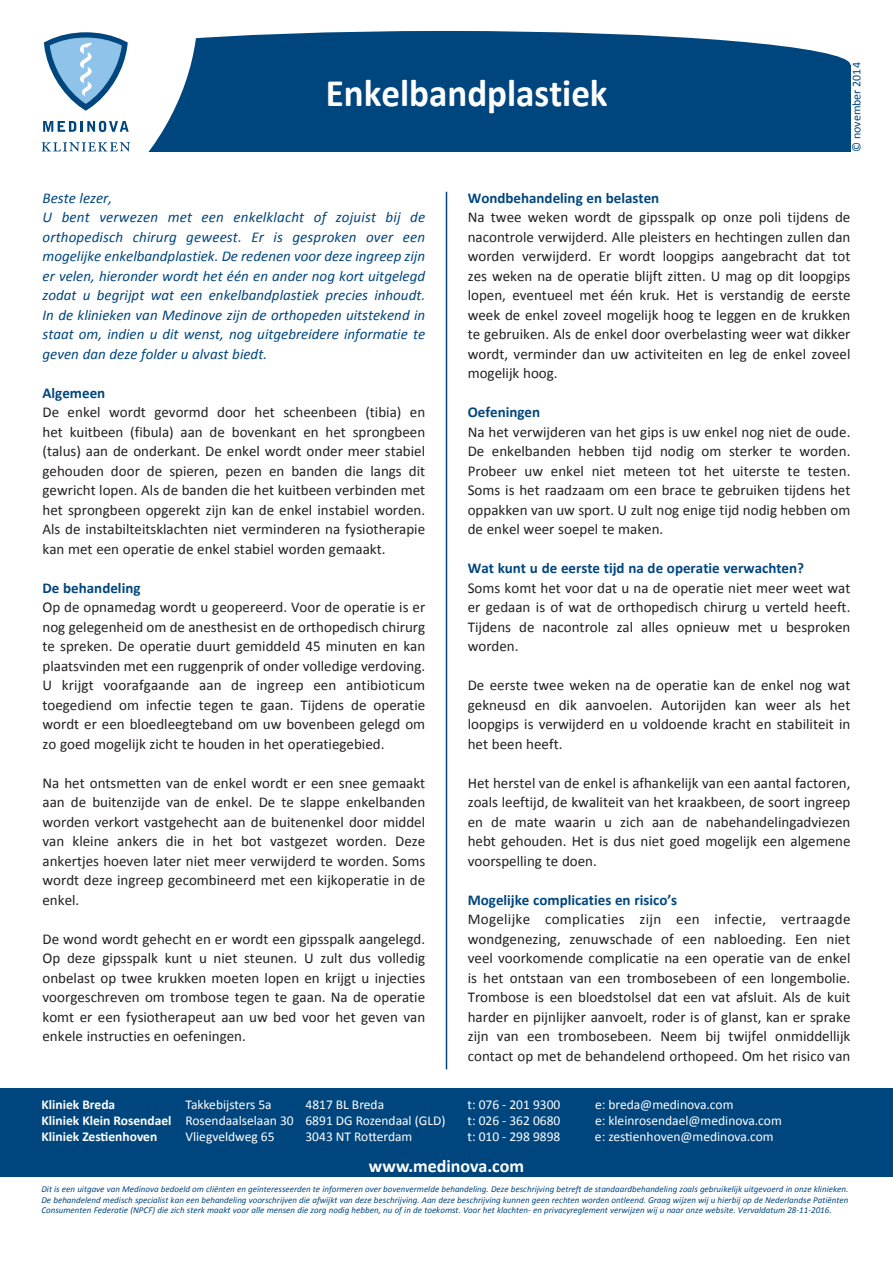
<style>
.page{position:relative;width:893px;height:1263px;background:#fff}
.page>*{position:absolute;margin:0;border:0;box-sizing:border-box;transform-origin:0 0}
.t1{font:700 39px "Calibri";color:#fff;scale:.95 1}
.t2{font:700 18px "Calibri";color:#fff}
.t3{font:15px/19.5px "Calibri";color:#231f20;text-align:justify}
.t4{font:italic 15px/19.5px "Calibri";color:#00467e}
.t5{font:700 15px "Calibri";color:#00467e}
.t6{font:13.5px "Calibri";color:#fff}
.t7{font:700 13.5px "Calibri";color:#fff}
.t8{font:12px "Calibri";color:#00467e}
.t9{font:italic 9px/10.8px "Calibri";color:#00467e;text-align:justify}
.s1{font-weight:700}
</style>
<div class="page">
<div style="left:40px;top:65px;width:810px;height:86px;background:#00467e"></div>
<div style="left:40px;top:31px;width:810px;height:68px;background:#00467e;border-radius:50%"></div>
<hr style="left:446px;top:192px;width:1px;height:877px;background:#00467e">
<svg style="left:40px;top:32px;width:157px;height:120px"></svg>
<div style="left:0;top:1089px;width:893px;height:88px;background:#00467e"></div>
<h1 class="t1" style="left:326px;top:68px;width:298px">Enkelbandplastiek</h1>
<p class="t8" style="left:849px;top:152px;width:91px;rotate:-90deg">© november 2014</p>
<p class="t4" style="left:43px;top:187px;width:384px">Beste lezer,<br>U bent verwezen met een enkelklacht of zojuist bij de orthopedisch chirurg geweest. Er is gesproken over een mogelijke enkelbandplastiek. De redenen voor deze ingreep zijn er velen, hieronder wordt het één en ander nog kort uitgelegd zodat u begrijpt wat een enkelbandplastiek precies inhoudt.<br>In de klinieken van Medinove zijn de orthopeden uitstekend in staat om, indien u dit wenst, nog uitgebreidere informatie te geven dan deze folder u alvast biedt.</p>
<p class="t5" style="left:43px;top:383px;width:64px">Algemeen</p>
<p class="t3" style="left:43px;top:402px;width:384px">De enkel wordt gevormd door het scheenbeen (tibia) en het kuitbeen (fibula) aan de bovenkant en het sprongbeen (talus) aan de onderkant. De enkel wordt onder meer stabiel gehouden door de spieren, pezen en banden die langs dit gewricht lopen. Als de banden die het kuitbeen verbinden met het sprongbeen opgerekt zijn kan de enkel instabiel worden.<br>Als de instabilteitsklachten niet verminderen na fysiotherapie kan met een operatie de enkel stabiel worden gemaakt.</p>
<p class="t5" style="left:43px;top:578px;width:99px">De behandeling</p>
<p class="t3" style="left:43px;top:597px;width:384px">Op de opnamedag wordt u geopereerd. Voor de operatie is er nog gelegenheid om de anesthesist en de orthopedisch chirurg te spreken. De operatie duurt gemiddeld 45 minuten en kan plaatsvinden met een ruggenprik of onder volledige verdoving.<br>U krijgt voorafgaande aan de ingreep een antibioticum toegediend om infectie tegen te gaan. Tijdens de operatie wordt er een bloedleegteband om uw bovenbeen gelegd om zo goed mogelijk zicht te houden in het operatiegebied.</p>
<p class="t3" style="left:43px;top:773px;width:384px">Na het ontsmetten van de enkel wordt er een snee gemaakt aan de buitenzijde van de enkel. De te slappe enkelbanden worden verkort vastgehecht aan de buitenenkel door middel van kleine ankers die in het bot vastgezet worden. Deze ankertjes hoeven later niet meer verwijderd te worden. Soms wordt deze ingreep gecombineerd met een kijkoperatie in de enkel.</p>
<p class="t3" style="left:43px;top:929px;width:384px">De wond wordt gehecht en er wordt een gipsspalk aangelegd.<br>Op deze gipsspalk kunt u niet steunen. U zult dus volledig onbelast op twee krukken moeten lopen en krijgt u injecties voorgeschreven om trombose tegen te gaan. Na de operatie komt er een fysiotherapeut aan uw bed voor het geven van enkele instructies en oefeningen.</p>
<p class="t5" style="left:468px;top:188px;width:193px">Wondbehandeling en belasten</p>
<p class="t3" style="left:468px;top:207px;width:384px">Na twee weken wordt de gipsspalk op onze poli tijdens de nacontrole verwijderd. Alle pleisters en hechtingen zullen dan worden verwijderd. Er wordt loopgips aangebracht dat tot zes weken na de operatie blijft zitten. U mag op dit loopgips lopen, eventueel met één kruk. Het is verstandig de eerste week de enkel zoveel mogelijk hoog te leggen en de krukken te gebruiken. Als de enkel door overbelasting weer wat dikker wordt, verminder dan uw activiteiten en leg de enkel zoveel mogelijk hoog.</p>
<p class="t5" style="left:468px;top:403px;width:74px">Oefeningen</p>
<p class="t3" style="left:468px;top:422px;width:384px">Na het verwijderen van het gips is uw enkel nog niet de oude.<br>De enkelbanden hebben tijd nodig om sterker te worden.<br>Probeer uw enkel niet meteen tot het uiterste te testen.<br>Soms is het raadzaam om een brace te gebruiken tijdens het oppakken van uw sport. U zult nog enige tijd nodig hebben om de enkel weer soepel te maken.</p>
<p class="t5" style="left:468px;top:559px;width:338px">Wat kunt u de eerste tijd na de operatie verwachten?</p>
<p class="t3" style="left:468px;top:578px;width:384px">Soms komt het voor dat u na de operatie niet meer weet wat er gedaan is of wat de orthopedisch chirurg u verteld heeft.<br>Tijdens de nacontrole zal alles opnieuw met u besproken worden.</p>
<p class="t3" style="left:468px;top:675px;width:384px">De eerste twee weken na de operatie kan de enkel nog wat gekneusd en dik aanvoelen. Autorijden kan weer als het loopgips is verwijderd en u voldoende kracht en stabiliteit in het been heeft.</p>
<p class="t3" style="left:468px;top:773px;width:384px">Het herstel van de enkel is afhankelijk van een aantal factoren, zoals leeftijd, de kwaliteit van het kraakbeen, de soort ingreep en de mate waarin u zich aan de nabehandelingadviezen hebt gehouden. Het is dus niet goed mogelijk een algemene voorspelling te doen.</p>
<p class="t5" style="left:468px;top:890px;width:211px">Mogelijke complicaties en risico’s</p>
<p class="t3" style="left:468px;top:909px;width:384px">Mogelijke complicaties zijn een infectie, vertraagde wondgenezing, zenuwschade of een nabloeding. Een niet veel voorkomende complicatie na een operatie van de enkel is het ontstaan van een trombosebeen of een longembolie.<br>Trombose is een bloedstolsel dat een vat afsluit. Als de kuit harder en pijnlijker aanvoelt, roder is of glanst, kan er sprake zijn van een trombosebeen. Neem bij twijfel onmiddellijk contact op met de behandelend orthopeed. Om het risico van</p>
<p class="t7" style="left:41px;top:1096px;width:75px">Kliniek Breda</p>
<p class="t6" style="left:185px;top:1096px;width:88px">Takkebijsters 5a</p>
<p class="t6" style="left:305px;top:1096px;width:80px">4817 BL Breda</p>
<p class="t6" style="left:467px;top:1096px;width:94px">t: 076 - 201 9300</p>
<p class="t6" style="left:595px;top:1096px;width:140px">e: breda@medinova.com</p>
<p class="t6" style="left:41px;top:1112px;width:405px"><span class="s1">Kliniek Klein Rosendael</span> Rosendaalselaan 30 6891 DG Rozendaal (GLD)</p>
<p class="t6" style="left:467px;top:1112px;width:94px">t: 026 - 362 0680</p>
<p class="t6" style="left:595px;top:1112px;width:188px">e: kleinrosendael@medinova.com</p>
<p class="t7" style="left:41px;top:1128px;width:117px">Kliniek Zestienhoven</p>
<p class="t6" style="left:185px;top:1128px;width:91px">Vliegveldweg 65</p>
<p class="t6" style="left:305px;top:1128px;width:108px">3043 NT Rotterdam</p>
<p class="t6" style="left:467px;top:1128px;width:94px">t: 010 - 298 9898</p>
<p class="t6" style="left:595px;top:1128px;width:180px">e: zestienhoven@medinova.com</p>
<p class="t2" style="left:369px;top:1155px;width:156px">www.medinova.com</p>
<p class="t9" style="left:41px;top:1183px;width:808px">Dit is een uitgave van Medinova bedoeld om cliënten en geïnteresseerden te informeren over bovenvermelde behandeling. Deze beschrijving betreft de standaardbehandeling zoals gebruikelijk uitgevoerd in onze klinieken.<br>De behandelend medisch specialist kan een behandeling voorschrijven die afwijkt van deze beschrijving. Aan deze beschrijving kunnen geen rechten worden ontleend. Graag wijzen wij u hierbij op de Nederlandse Patiënten Consumenten Federatie (NPCF) die zich sterk maakt voor alle mensen die zorg nodig hebben, nu of in de toekomst. Voor het klachten- en privacyreglement verwijzen wij u naar onze website. Vervaldatum 28-11-2016.</p>
</div>
